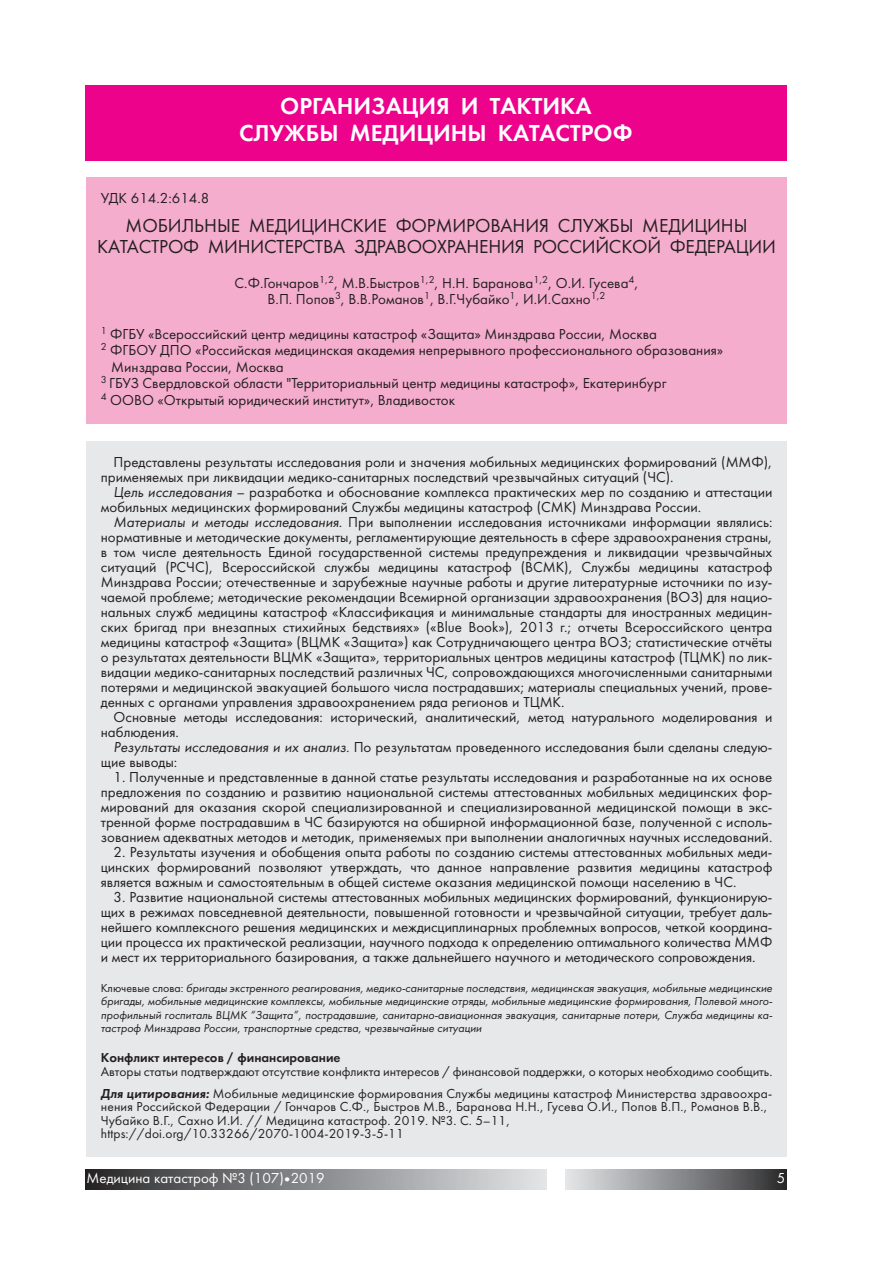
<style>
.page{position:relative;width:893px;height:1263px;background:#fff}
.page>*{position:absolute;margin:0;border:0;box-sizing:border-box;transform-origin:0 0}
.t1{font:24px/27px "Futura Demi C";color:#fff;text-align:center}
.t2{font:19.5px/21px "Futura Book C";letter-spacing:-.01em;color:#231f20;text-align:center}
.t3{font:15px/15px "Futura Book C";color:#231f20}
.t4{font:15px "Futura Book C";color:#fff}
.t5{font:13.5px/13.5px "Futura Book C";letter-spacing:.01em;color:#231f20}
.t6{font:13.5px "Futura Demi C";color:#231f20}
.t7{font:italic 12px/13.5px "Futura Book C";color:#231f20;text-align:justify}
.s1{font-style:italic}
.s2{font-style:normal}
.s3{font-family:"Futura Demi C";font-style:italic}
</style>
<div class="page">
<div style="left:85px;top:1169px;width:461px;height:21px;background:linear-gradient(to right,#2b2b2d,#e5e6ea)"></div>
<div style="left:566px;top:1169px;width:221px;height:21px;background:linear-gradient(to right,#e5e7ea,#2e2e30)"></div>
<div style="left:85px;top:85px;width:702px;height:75px;background:#ed028c"></div>
<div style="left:87px;top:442px;width:700px;height:715px;background:#e7e8e9"></div>
<div style="left:87px;top:177px;width:700px;height:247px;background:#f5adce"></div>
<h1 class="t1" style="left:239px;top:92px;width:395px">ОРГАНИЗАЦИЯ И ТАКТИКА<br>СЛУЖБЫ МЕДИЦИНЫ КАТАСТРОФ</h1>
<p class="t3" style="left:101px;top:190px;width:110px">УДК 614.2:614.8</p>
<h2 class="t2" style="left:97px;top:215px;width:680px">МОБИЛЬНЫЕ МЕДИЦИНСКИЕ ФОРМИРОВАНИЯ СЛУЖБЫ МЕДИЦИНЫ<br>КАТАСТРОФ МИНИСТЕРСТВА ЗДРАВООХРАНЕНИЯ РОССИЙСКОЙ ФЕДЕРАЦИИ</h2>
<p class="t3" style="left:235px;top:274px;width:406px;line-height:16.5px;text-align:center">С.Ф.Гончаров<sup>1,2</sup>, М.В.Быстров<sup>1,2</sup>, Н.Н. Баранова<sup>1,2</sup>, О.И. Гусева<sup>4</sup>,<br>В.П. Попов<sup>3</sup>, В.В.Романов<sup>1</sup>, В.Г.Чубайко<sup>1</sup>, И.И.Сахно<sup>1,2</sup></p>
<p class="t3" style="left:101px;top:326px;width:558px"><sup>1</sup> ФГБУ «Всероссийский центр медицины катастроф «Защита» Минздрава России, Москва</p>
<p class="t3" style="left:101px;top:342px;width:624px"><sup>2</sup> ФГБОУ ДПО «Российская медицинская академия непрерывного профессионального образования»</p>
<p class="t3" style="left:111px;top:359px;width:174px">Минздрава России, Москва</p>
<p class="t3" style="left:101px;top:375px;width:567px"><sup>3</sup> ГБУЗ Свердловской области "Территориальный центр медицины катастроф», Екатеринбург</p>
<p class="t3" style="left:101px;top:392px;width:356px"><sup>4</sup> ООВО «Открытый юридический институт», Владивосток</p>
<p class="t3" style="left:101px;top:454px;width:673px;text-indent:13px">Представлены результаты исследования роли и значения мобильных медицинских формирований (ММФ), применяемых при ликвидации медико-санитарных последствий чрезвычайных ситуаций (ЧС).</p>
<p class="t3" style="left:101px;top:484px;width:673px;text-indent:13px"><span class="s1">Цель исследования</span> – разработка и обоснование комплекса практических мер по созданию и аттестации мобильных медицинских формирований Службы медицины катастроф (СМК) Минздрава России.</p>
<p class="t3" style="left:101px;top:514px;width:673px;text-align:justify;text-indent:13px"><span class="s1">Материалы и методы исследования.</span> При выполнении исследования источниками информации являлись: нормативные и методические документы, регламентирующие деятельность в сфере здравоохранения страны, в том числе деятельность Единой государственной системы предупреждения и ликвидации чрезвычайных ситуаций (РСЧС), Всероссийской службы медицины катастроф (ВСМК), Службы медицины катастроф Минздрава России; отечественные и зарубежные научные работы и другие литературные источники по изу&shy;чаемой проблеме; методические рекомендации Всемирной организации здравоохранения (ВОЗ) для нацио&shy;нальных служб медицины катастроф «Классификация и минимальные стандарты для иностранных медицин&shy;ских бригад при внезапных стихийных бедствиях» («Blue Book»), 2013 г.; отчеты Всероссийского центра медицины катастроф «Защита» (ВЦМК «Защита») как Сотрудничающего центра ВОЗ; статистические отчёты о результатах деятельности ВЦМК «Защита», территориальных центров медицины катастроф (ТЦМК) по лик&shy;видации медико-санитарных последствий различных ЧС, сопровождающихся многочисленными санитарными потерями и медицинской эвакуацией большого числа пострадавших; материалы специальных учений, прове&shy;денных с органами управления здравоохранением ряда регионов и ТЦМК.</p>
<p class="t3" style="left:101px;top:709px;width:673px;text-indent:13px">Основные методы исследования: исторический, аналитический, метод натурального моделирования и наблюдения.</p>
<p class="t3" style="left:101px;top:739px;width:673px;text-indent:13px"><span class="s1">Результаты исследования и их анализ.</span> По результатам проведенного исследования были сделаны следую&shy;щие выводы:</p>
<p class="t3" style="left:101px;top:769px;width:673px;text-align:justify;text-indent:13px">1. Полученные и представленные в данной статье результаты исследования и разработанные на их основе предложения по созданию и развитию национальной системы аттестованных мобильных медицинских фор&shy;мирований для оказания скорой специализированной и специализированной медицинской помощи в экс&shy;тренной форме пострадавшим в ЧС базируются на обширной информационной базе, полученной с исполь&shy;зованием адекватных методов и методик, применяемых при выполнении аналогичных научных исследований.</p>
<p class="t3" style="left:101px;top:844px;width:673px;text-align:justify;text-indent:13px">2. Результаты изучения и обобщения опыта работы по созданию системы аттестованных мобильных меди&shy;цинских формирований позволяют утверждать, что данное направление развития медицины катастроф является важным и самостоятельным в общей системе оказания медицинской помощи населению в ЧС.</p>
<p class="t3" style="left:101px;top:889px;width:673px;text-align:justify;text-indent:13px">3. Развитие национальной системы аттестованных мобильных медицинских формирований, функционирую&shy;щих в режимах повседневной деятельности, повышенной готовности и чрезвычайной ситуации, требует даль&shy;нейшего комплексного решения медицинских и междисциплинарных проблемных вопросов, четкой координа&shy;ции процесса их практической реализации, научного подхода к определению оптимального количества ММФ и мест их территориального базирования, а также дальнейшего научного и методического сопровождения.</p>
<p class="t7" style="left:101px;top:981px;width:673px"><span class="s2">Ключевые слова:</span> бригады экстренного реагирования, медико-санитарные последствия, медицинская эвакуация, мобильные медицинские бригады, мобильные медицинские комплексы, мобильные медицинские отряды, мобильные медицинские формирования, Полевой много&shy;профильный госпиталь ВЦМК “Защита”, пострадавшие, санитарно-авиационная эвакуация, санитарные потери, Служба медицины ка&shy;тастроф Минздрава России, транспортные средства, чрезвычайные ситуации</p>
<p class="t6" style="left:101px;top:1050px;width:241px">Конфликт интересов / финансирование</p>
<p class="t5" style="left:101px;top:1060px;width:673px;line-height:22px">Авторы статьи подтверждают отсутствие конфликта интересов / финансовой поддержки, о которых необходимо сообщить.<br><span class="s3">Для цитирования:</span> Мобильные медицинские формирования Службы медицины катастроф Министерства здравоохра-</p>
<p class="t5" style="left:101px;top:1100px;width:668px">нения Российской Федерации / Гончаров С.Ф., Быстров М.В., Баранова Н.Н., Гусева О.И., Попов В.П., Романов В.В.,<br>Чубайко В.Г., Сахно И.И. // Медицина катастроф. 2019. №3. С. 5–11, https://doi.org/10.33266/2070-1004-2019-3-5-11</p>
<p class="t4" style="left:87px;top:1169px;width:240px">Медицина катастроф №3 (107)•2019</p>
<p class="t4" style="left:777px;top:1169px;width:10px">5</p>
</div>
